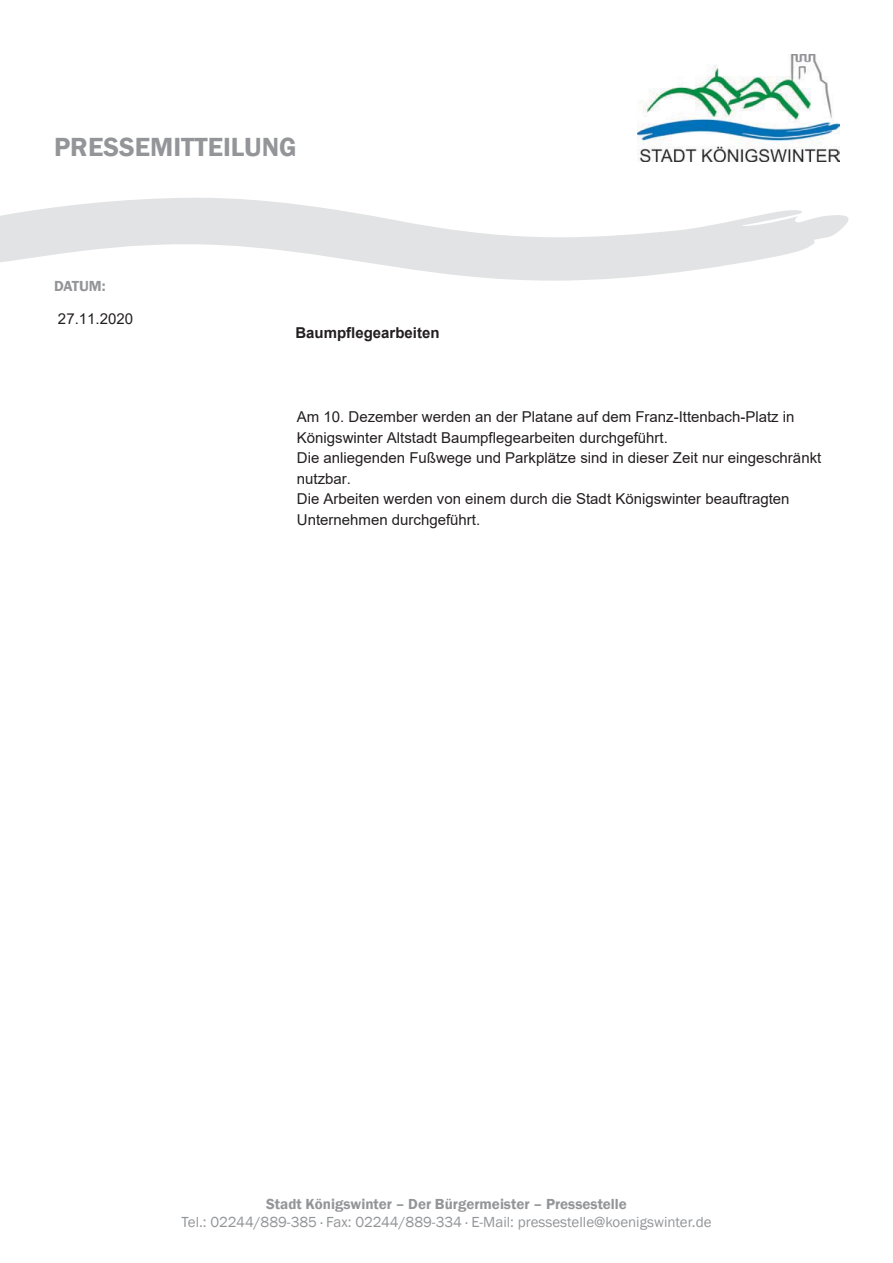
<style>
.page{position:relative;width:893px;height:1263px;background:#fff}
.page>*{position:absolute;margin:0;border:0;box-sizing:border-box;transform-origin:0 0}
.t1{font:600 27px "Franklin Gothic";color:#939598}
.t2{font:15px/20.4px "Arial";color:#231f20}
.t3{font:15px "Franklin Gothic";color:#939598}
.t4{font:600 15px "Franklin Gothic";color:#939598}
.t5{font:700 15px "Arial";color:#231f20}
</style>
<div class="page">
<img style="left:638px;top:54px;width:201px;height:108px">
<svg style="left:0;top:198px;width:849px;height:83px;fill:#e2e3e4"></svg>
<h1 class="t1" style="left:54px;top:131px;width:244px">PRESSEMITTEILUNG</h1>
<p class="t4" style="left:54px;top:278px;width:53px">DATUM:</p>
<p class="t2" style="left:58px;top:309px;width:77px">27.11.2020</p>
<p class="t5" style="left:295px;top:325px;width:146px">Baumpflegearbeiten</p>
<p class="t2" style="left:297px;top:407px;width:526px">Am 10. Dezember werden an der Platane auf dem Franz-Ittenbach-Platz in Königswinter Altstadt Baumpflegearbeiten durchgeführt.<br>Die anliegenden Fußwege und Parkplätze sind in dieser Zeit nur eingeschränkt nutzbar.<br>Die Arbeiten werden von einem durch die Stadt Königswinter beauftragten Unternehmen durchgeführt.</p>
<p class="t4" style="left:266px;top:1196px;width:362px">Stadt Königswinter – Der Bürgermeister – Pressestelle</p>
<p class="t3" style="left:182px;top:1214px;width:531px">Tel.: 02244/889-385 · Fax: 02244/889-334 · E-Mail: pressestelle@koenigswinter.de</p>
</div>
